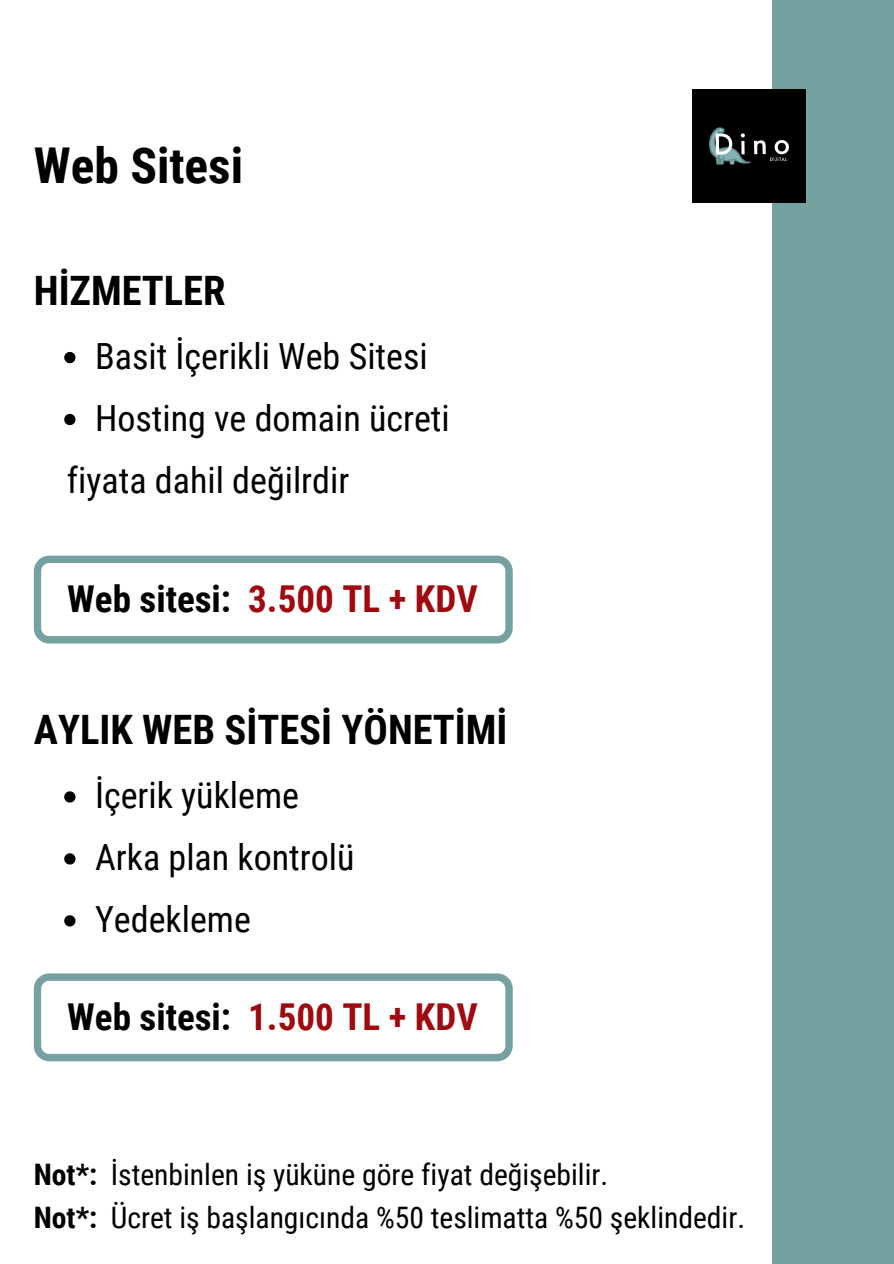
<style>
.page{position:relative;width:894px;height:1264px;background:#fff}
.page>*{position:absolute;margin:0;border:0;box-sizing:border-box;transform-origin:0 0}
.t1{font:700 49.35px "Roboto Condensed";color:#000}
.t2{font:700 40.5px "Roboto Condensed";color:#000}
.t3{font:700 37.05px "Roboto Condensed";color:#9f090f}
.t4{font:36px "Roboto Condensed";color:#000}
.t5{font:29.55px "Roboto Condensed";color:#000}
.s1{color:#000}
.s2{font-weight:700}
</style>
<div class="page">
<div style="left:772px;top:0;width:121px;height:1263px;background:#76a1a1"></div>
<img style="left:692px;top:89px;width:113px;height:113px">
<svg style="left:64px;top:352px;width:11px;height:11px"></svg>
<svg style="left:64px;top:414px;width:11px;height:11px"></svg>
<svg style="left:34px;top:555px;width:478px;height:88px"></svg>
<svg style="left:64px;top:791px;width:11px;height:11px"></svg>
<svg style="left:64px;top:853px;width:11px;height:11px"></svg>
<svg style="left:64px;top:915px;width:11px;height:11px"></svg>
<svg style="left:34px;top:973px;width:478px;height:88px"></svg>
<p class="t1" style="left:34px;top:137px;width:211px">Web Sitesi</p>
<p class="t2" style="left:34px;top:267px;width:193px">HİZMETLER</p>
<p class="t4" style="left:95px;top:335px;width:334px">Basit İçerikli Web Sitesi</p>
<p class="t4" style="left:95px;top:397px;width:356px">Hosting ve domain ücreti</p>
<p class="t4" style="left:67px;top:459px;width:284px">fiyata dahil değilrdir</p>
<p class="t3" style="left:67px;top:577px;width:412px"><span class="s1">Web sitesi:</span> 3.500 TL + KDV</p>
<p class="t2" style="left:34px;top:706px;width:475px">AYLIK WEB SİTESİ YÖNETİMİ</p>
<p class="t4" style="left:95px;top:774px;width:205px">İçerik yükleme</p>
<p class="t4" style="left:95px;top:836px;width:261px">Arka plan kontrolü</p>
<p class="t4" style="left:95px;top:898px;width:157px">Yedekleme</p>
<p class="t3" style="left:67px;top:995px;width:412px"><span class="s1">Web sitesi:</span> 1.500 TL + KDV</p>
<p class="t5" style="left:34px;top:1157px;width:576px"><span class="s2">Not*:</span> İstenbinlen iş yüküne göre fiyat değişebilir.</p>
<p class="t5" style="left:34px;top:1200px;width:712px"><span class="s2">Not*:</span> Ücret iş başlangıcında %50 teslimatta %50 şeklindedir.</p>
</div>
